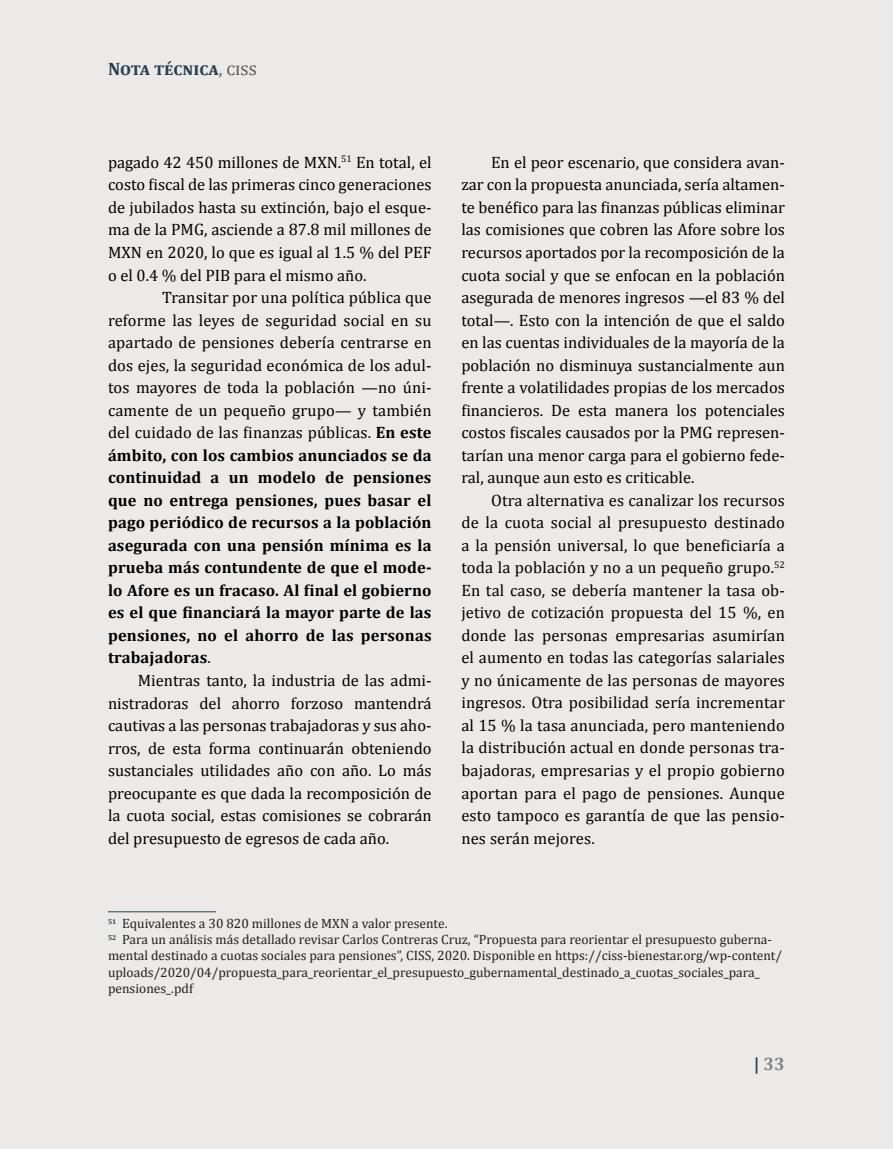
<style>
.page{position:relative;width:893px;height:1149px;background:#fff}
.page>*{position:absolute;margin:0;border:0;box-sizing:border-box;transform-origin:0 0}
.t1{font:700 18px "Cambria";color:#273f4e}
.t2{font:700 18px "Cambria";color:#808285}
.t3{font:16.5px/22.5px "Cambria";color:#000001;text-align:justify}
.t4{font:700 16.5px/22.5px "Cambria";letter-spacing:.01em;color:#000001;text-align:justify}
.t5{font:13.5px/16.2px "Cambria";color:#231f20}
.s1{font-weight:400;color:#57585a}
.s2{font-weight:400}
.s3{color:#273f4e}
</style>
<div class="page">
<div style="left:0;top:0;width:893px;height:1148px;background:#ebeae8"></div>
<hr style="left:108px;top:911px;width:108px;height:1px;background:#273f4e">
<p class="t1" style="left:108px;top:56px;width:150px">Nota técnica<span class="s1">, ciss</span></p>
<p class="t3" style="left:108px;top:151px;width:325px">pagado 42 450 millones de MXN.<sup>51</sup> En total, el costo fiscal de las primeras cinco generaciones de jubilados hasta su extinción, bajo el esque&shy;ma de la PMG, asciende a 87.8 mil millones de MXN en 2020, lo que es igual al 1.5 % del PEF o el 0.4 % del PIB para el mismo año.</p>
<p class="t4" style="left:108px;top:285px;width:325px;text-indent:54px"><span class="s2">Transitar por una política pública que reforme las leyes de seguridad social en su apartado de pensiones debería centrarse en dos ejes, la seguridad económica de los adul&shy;tos mayores de toda la población —no úni&shy;camente de un pequeño grupo— y también del cuidado de las finanzas públicas.</span> En este ámbito, con los cambios anunciados se da continuidad a un modelo de pensiones que no entrega pensiones, pues basar el pago periódico de recursos a la población asegurada con una pensión mínima es la prueba más contundente de que el mode&shy;lo Afore es un fracaso. Al final el gobierno es el que financiará la mayor parte de las pensiones, no el ahorro de las personas trabajadoras<span class="s2">.</span></p>
<p class="t3" style="left:108px;top:669px;width:325px;text-indent:30px">Mientras tanto, la industria de las admi&shy;nistradoras del ahorro forzoso mantendrá cautivas a las personas trabajadoras y sus aho&shy;rros, de esta forma continuarán obteniendo sustanciales utilidades año con año. Lo más preocupante es que dada la recomposición de la cuota social, estas comisiones se cobrarán del presupuesto de egresos de cada año.</p>
<p class="t3" style="left:461px;top:151px;width:325px;text-indent:30px">En el peor escenario, que considera avan&shy;zar con la propuesta anunciada, sería altamen&shy;te benéfico para las finanzas públicas eliminar las comisiones que cobren las Afore sobre los recursos aportados por la recomposición de la cuota social y que se enfocan en la población asegurada de menores ingresos —el 83 % del total—. Esto con la intención de que el saldo en las cuentas individuales de la mayoría de la población no disminuya sustancialmente aun frente a volatilidades propias de los mercados financieros. De esta manera los potenciales costos fiscales causados por la PMG represen&shy;tarían una menor carga para el gobierno fede&shy;ral, aunque aun esto es criticable.</p>
<p class="t3" style="left:461px;top:489px;width:325px;text-indent:30px">Otra alternativa es canalizar los recursos de la cuota social al presupuesto destinado a la pensión universal, lo que beneficiaría a toda la población y no a un pequeño grupo.<sup>52<br></sup>En tal caso, se debería mantener la tasa ob&shy;jetivo de cotización propuesta del 15 %, en donde las personas empresarias asumirían el aumento en todas las categorías salariales y no únicamente de las personas de mayores ingresos. Otra posibilidad sería incrementar al 15 % la tasa anunciada, pero manteniendo la distribución actual en donde personas tra&shy;bajadoras, empresarias y el propio gobierno aportan para el pago de pensiones. Aunque esto tampoco es garantía de que las pensio&shy;nes serán mejores.</p>
<p class="t5" style="left:108px;top:915px;width:676px"><sup>51</sup> Equivalentes a 30 820 millones de MXN a valor presente.<br><sup>52</sup> Para un análisis más detallado revisar Carlos Contreras Cruz, “Propuesta para reorientar el presupuesto guberna&shy;mental destinado a cuotas sociales para pensiones”, CISS, 2020. Disponible en https://ciss-bienestar.org/wp-content/ uploads/2020/04/propuesta_para_reorientar_el_presupuesto_gubernamental_destinado_a_cuotas_sociales_para_ pensiones_.pdf</p>
<p class="t2" style="left:754px;top:1050px;width:33px"><span class="s3">|</span> 33</p>
</div>
